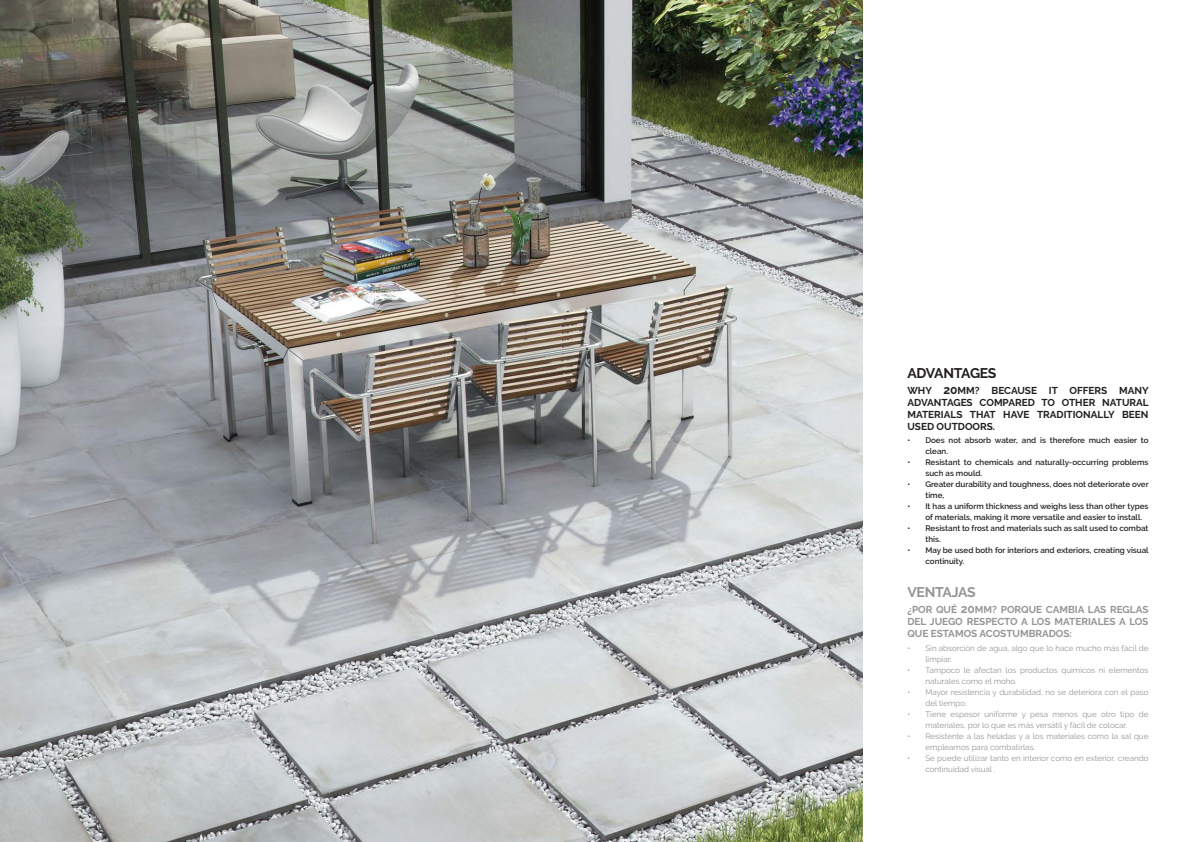
<style>
.page{position:relative;width:1191px;height:842px;background:#fff}
.page>*{position:absolute;margin:0;border:0;box-sizing:border-box;transform-origin:0 0}
.t1{font:700 14px "Raleway";letter-spacing:-.035em;color:#231f20}
.t2{font:700 14px "Raleway";letter-spacing:-.02em;color:#939598}
.t3{font:700 10px/12px "Raleway";color:#231f20;text-align:justify}
.t4{font:700 10px/12px "Raleway";color:#939598;text-align:justify}
.t5{font:8px/11px "Raleway";color:#939598}
.t6{font:600 8px/11px "Raleway";color:#231f20}
.s1{font-size:12px}
</style>
<div class="page">
<img style="left:0;top:0;width:862px;height:842px">
<p class="t1" style="left:907px;top:365px;width:90px">ADVANTAGES</p>
<p class="t3" style="left:907px;top:385px;width:243px">WHY <span class="s1">20</span>MM? BECAUSE IT OFFERS MANY ADVANTAGES COMPARED TO OTHER NATURAL MATERIALS THAT HAVE TRADITIONALLY BEEN USED OUTDOORS.</p>
<p class="t6" style="left:925px;top:435px;width:224px;text-indent:-18px">• Does not absorb water, and is therefore much easier to clean.</p>
<p class="t6" style="left:925px;top:457px;width:224px;text-indent:-18px">• Resistant to chemicals and naturally-occurring problems such as mould.</p>
<p class="t6" style="left:925px;top:479px;width:225px;text-indent:-18px">• Greater durability and toughness, does not deteriorate over time,</p>
<p class="t6" style="left:925px;top:501px;width:224px;text-indent:-18px">• It has a uniform thickness and weighs less than other types of materials, making it more versatile and easier to install.</p>
<p class="t6" style="left:925px;top:523px;width:224px;text-indent:-18px">• Resistant to frost and materials such as salt used to combat this.</p>
<p class="t6" style="left:925px;top:545px;width:225px;text-indent:-18px">• May be used both for interiors and exteriors, creating visual continuity.</p>
<p class="t2" style="left:907px;top:584px;width:70px">VENTAJAS</p>
<p class="t4" style="left:907px;top:604px;width:242px">¿POR QUÉ <span class="s1">20</span>MM? PORQUE CAMBIA LAS REGLAS DEL JUEGO RESPECTO A LOS MATERIALES A LOS QUE ESTAMOS ACOSTUMBRADOS:</p>
<p class="t5" style="left:925px;top:642px;width:224px;text-indent:-18px">• Sin absorción de agua, algo que lo hace mucho más fácil de limpiar.</p>
<p class="t5" style="left:925px;top:664px;width:224px;text-indent:-18px">• Tampoco le afectan los productos químicos ni elementos naturales como el moho.</p>
<p class="t5" style="left:925px;top:686px;width:224px;text-indent:-18px">• Mayor resistencia y durabilidad, no se deteriora con el paso del tiempo.</p>
<p class="t5" style="left:907px;top:708px;width:242px;text-align:center">• Tiene espesor uniforme y pesa menos que otro tipo de materiales, por lo que es más versátil y fácil de colocar.</p>
<p class="t5" style="left:925px;top:730px;width:224px;text-indent:-18px">• Resistente a las heladas y a los materiales como la sal que empleamos para combatirlas.</p>
<p class="t5" style="left:925px;top:752px;width:224px;text-indent:-18px">• Se puede utilizar tanto en interior como en exterior, creando continuidad visual .</p>
</div>
